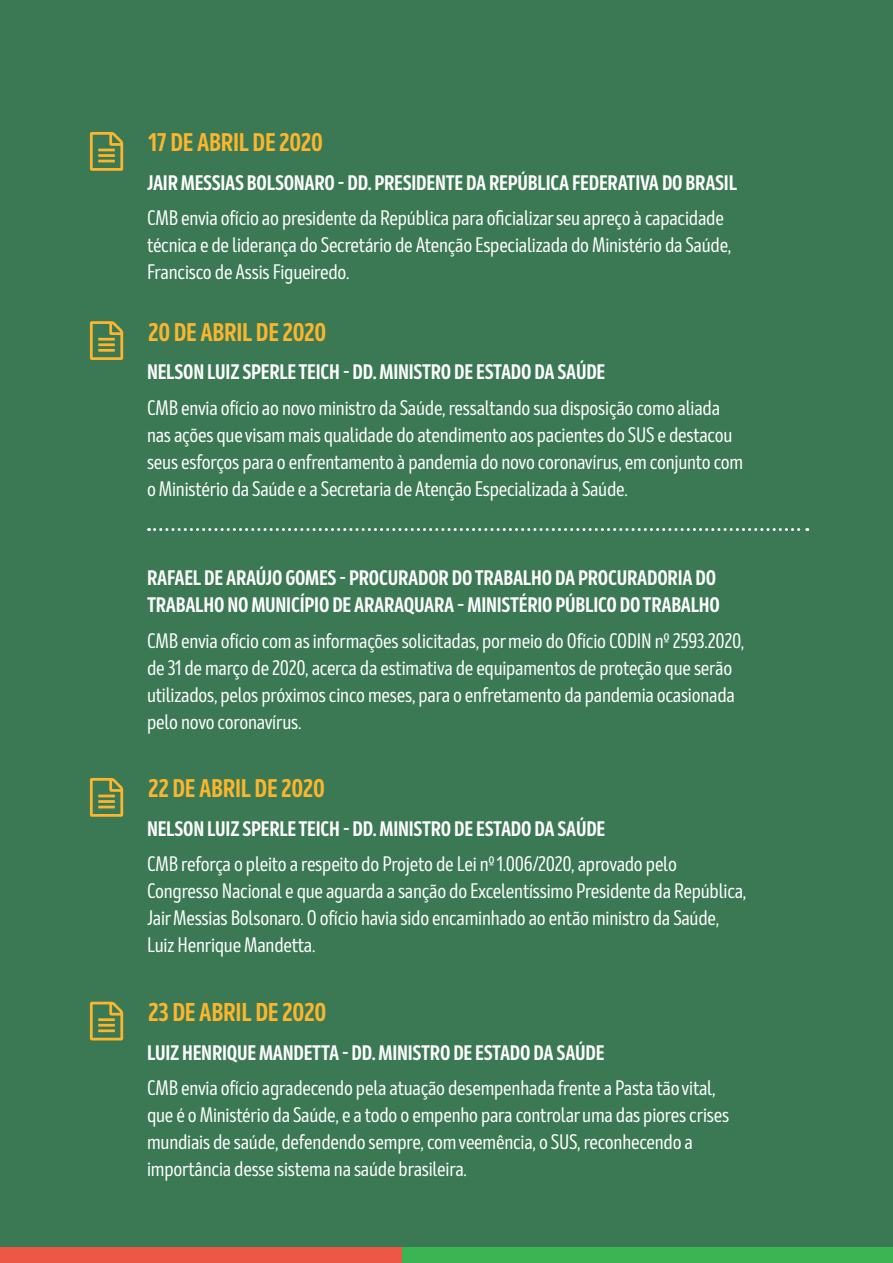
<style>
.page{position:relative;width:893px;height:1263px;background:#3a7953}
.page>*{position:absolute;margin:0;border:0;box-sizing:border-box;transform-origin:0 0}
.t1{font:700 25.8px "Mozer";letter-spacing:-.01em;color:#fcb52e}
.t2{font:700 25.5px "Mozer";letter-spacing:-.01em;color:#fcb52e}
.t3{font:21px/27px "Mozer";letter-spacing:-.01em;color:#fff}
.t4{font:700 21px/27px "Mozer";letter-spacing:-.01em;color:#fff}
</style>
<div class="page">
<div style="left:0;top:1248px;width:405px;height:15px;background:#ed5745"></div>
<div style="left:403px;top:1248px;width:490px;height:15px;background:#3bb554"></div>
<svg style="left:90px;top:132px;width:33px;height:39px"></svg>
<svg style="left:90px;top:778px;width:33px;height:39px"></svg>
<svg style="left:90px;top:1002px;width:33px;height:38px"></svg>
<svg style="left:90px;top:321px;width:33px;height:39px"></svg>
<svg style="left:149px;top:528px;width:659px;height:3px"></svg>
<p class="t2" style="left:148px;top:127px;width:176px">17 DE ABRIL DE 2020</p>
<p class="t4" style="left:147px;top:170px;width:591px">JAIR MESSIAS BOLSONARO - DD. PRESIDENTE DA REPÚBLICA FEDERATIVA DO BRASIL</p>
<p class="t3" style="left:147px;top:205px;width:586px">CMB envia ofício ao presidente da República para oficializar seu apreço à capacidade técnica e de liderança do Secretário de Atenção Especializada do Ministério da Saúde,<br>Francisco de Assis Figueiredo.</p>
<p class="t2" style="left:148px;top:317px;width:180px">20 DE ABRIL DE 2020</p>
<p class="t4" style="left:147px;top:359px;width:460px">NELSON LUIZ SPERLE TEICH - DD. MINISTRO DE ESTADO DA SAÚDE</p>
<p class="t3" style="left:147px;top:394px;width:598px">CMB envia ofício ao novo ministro da Saúde, ressaltando sua disposição como aliada nas ações que visam mais qualidade do atendimento aos pacientes do SUS e destacou seus esforços para o enfrentamento à pandemia do novo coronavírus, em conjunto com o Ministério da Saúde e a Secretaria de Atenção Especializada à Saúde.</p>
<p class="t4" style="left:147px;top:565px;width:574px">RAFAEL DE ARAÚJO GOMES - PROCURADOR DO TRABALHO DA PROCURADORIA DO<br>TRABALHO NO MUNICÍPIO DE ARARAQUARA – MINISTÉRIO PÚBLICO DO TRABALHO</p>
<p class="t3" style="left:147px;top:627px;width:599px">CMB envia ofício com as informações solicitadas, por meio do Ofício CODIN nº 2593.2020, de 31 de março de 2020, acerca da estimativa de equipamentos de proteção que serão utilizados, pelos próximos cinco meses, para o enfretamento da pandemia ocasionada pelo novo coronavírus.</p>
<p class="t2" style="left:148px;top:773px;width:178px">22 DE ABRIL DE 2020</p>
<p class="t4" style="left:147px;top:815px;width:460px">NELSON LUIZ SPERLE TEICH - DD. MINISTRO DE ESTADO DA SAÚDE</p>
<p class="t3" style="left:147px;top:851px;width:601px">CMB reforça o pleito a respeito do Projeto de Lei nº 1.006/2020, aprovado pelo Congresso Nacional e que aguarda a sanção do Excelentíssimo Presidente da República, Jair Messias Bolsonaro. O ofício havia sido encaminhado ao então ministro da Saúde, Luiz Henrique Mandetta.</p>
<p class="t1" style="left:148px;top:997px;width:180px">23 DE ABRIL DE 2020</p>
<p class="t4" style="left:147px;top:1039px;width:459px">LUIZ HENRIQUE MANDETTA - DD. MINISTRO DE ESTADO DA SAÚDE</p>
<p class="t3" style="left:147px;top:1074px;width:584px">CMB envia ofício agradecendo pela atuação desempenhada frente a Pasta tão vital, que é o Ministério da Saúde, e a todo o empenho para controlar uma das piores crises mundiais de saúde, defendendo sempre, com veemência, o SUS, reconhecendo a importância desse sistema na saúde brasileira.</p>
</div>
